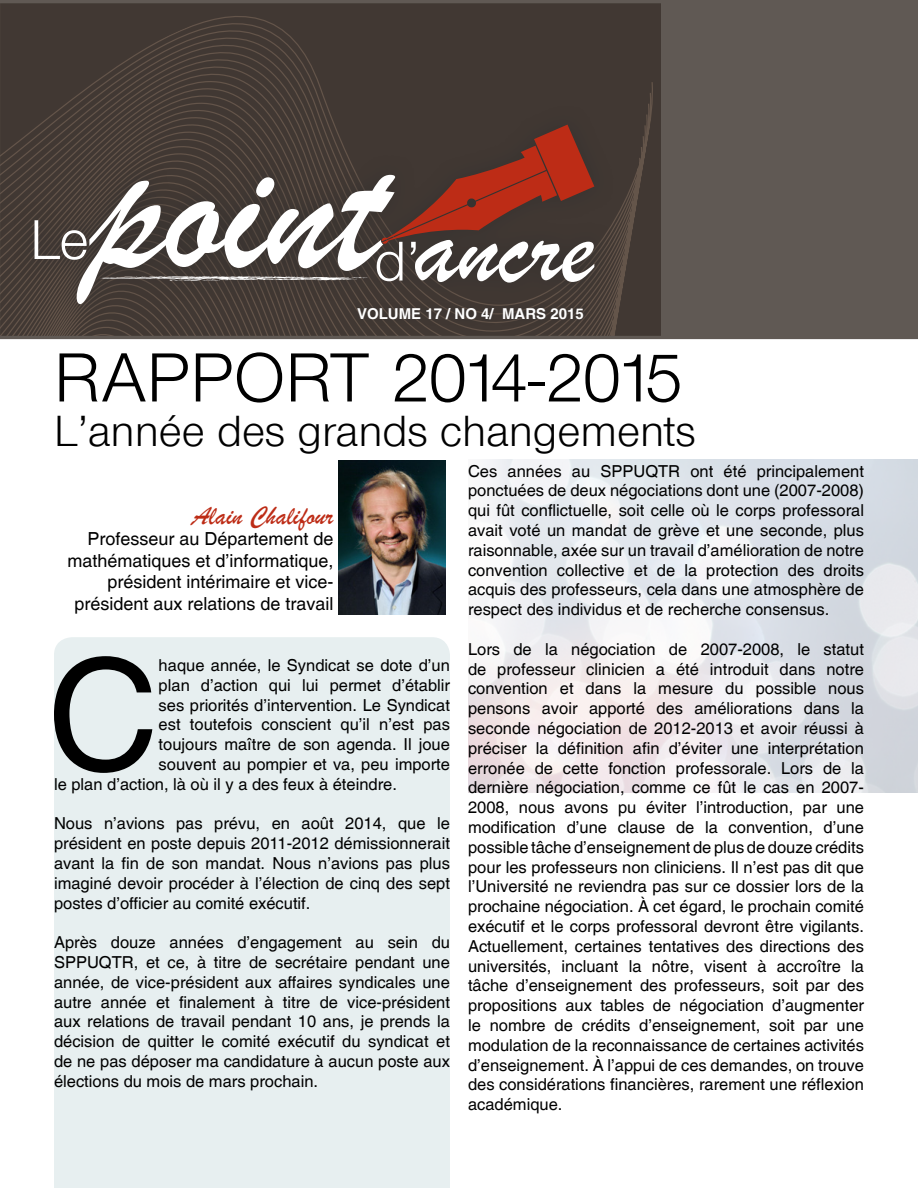
<style>
.page{position:relative;width:918px;height:1188px;background:#fff}
.page>*{position:absolute;margin:0;border:0;box-sizing:border-box;transform-origin:0 0}
.t1{font:154.35px "Sans";color:#000}
.t2{font:300 72px "Sans";letter-spacing:-.015em;color:#000}
.t3{font:300 54.3px "Helvetica Neue";color:#fff}
.t4{font:300 45px "Sans";color:#000}
.t5{font:27px "Brush Script";color:#bd2c16}
.t6{font:18px/21.6px "Sans";color:#000;text-align:right}
.t7{font:16.5px/19.8px "Sans";color:#000;text-align:justify}
.t8{font:15px "Sans BOLD";color:#fff}
</style>
<div class="page">
<div style="left:54px;top:637px;width:396px;height:551px;background:#e7eff0"></div>
<div style="left:0;top:0;width:918px;height:339px;background:#605954"></div>
<svg style="left:0;top:3px;width:660px;height:333px;background:#433a34"></svg>
<div style="left:12px;top:105px;width:603px;height:219px;background:#363230;opacity:.85"></div>
<svg style="left:77px;top:125px;width:517px;height:179px;background:#6c5852"></svg>
<div style="left:350px;top:302px;width:240px;height:24px;background:#363230;opacity:.65"></div>
<img style="left:339px;top:460px;width:107px;height:154px">
<h3 class="t3" style="left:31px;top:206px;width:59px">Le</h3>
<h3 class="t3" style="left:375px;top:228px;width:48px">d’</h3>
<p class="t8" style="left:357px;top:305px;width:228px">VOLUME 17 / NO 4/ MARS 2015</p>
<h2 class="t2" style="left:54px;top:336px;width:631px">Rapport 2014-2015</h2>
<h3 class="t4" style="left:54px;top:406px;width:643px">L’année des grands changements</h3>
<h3 class="t5" style="left:192px;top:499px;width:143px">Alain Chalifour</h3>
<p class="t6" style="left:67px;top:528px;width:268px">Professeur au Département de mathématiques et d’informatique, président intérimaire et vice&shy;président aux relations de travail</p>
<h1 class="t1" style="left:47px;top:626px;width:113px">C</h1>
<p class="t7" style="left:159px;top:655px;width:293px">haque année, le Syndicat se dote d’un</p>
<p class="t7" style="left:159px;top:675px;width:293px">plan d’action qui lui permet d’établir</p>
<p class="t7" style="left:159px;top:695px;width:293px">ses priorités d’intervention. Le Syndicat</p>
<p class="t7" style="left:159px;top:715px;width:293px">est toutefois conscient qu’il n’est pas</p>
<p class="t7" style="left:159px;top:734px;width:293px">toujours maître de son agenda. Il joue</p>
<p class="t7" style="left:159px;top:754px;width:293px">souvent au pompier et va, peu importe</p>
<p class="t7" style="left:54px;top:774px;width:345px">le plan d’action, là où il y a des feux à éteindre.</p>
<p class="t7" style="left:54px;top:814px;width:398px">Nous n’avions pas prévu, en août 2014, que le président en poste depuis 2011-2012 démissionnerait avant la fin de son mandat. Nous n’avions pas plus imaginé devoir procéder à l’élection de cinq des sept postes d’officier au comité exécutif.</p>
<p class="t7" style="left:54px;top:932px;width:398px">Après douze années d’engagement au sein du SPPUQTR, et ce, à titre de secrétaire pendant une année, de vice-président aux affaires syndicales une autre année et finalement à titre de vice-président aux relations de travail pendant 10 ans, je prends la décision de quitter le comité exécutif du syndicat et de ne pas déposer ma candidature à aucun poste aux élections du mois de mars prochain.</p>
<p class="t7" style="left:468px;top:461px;width:398px">Ces années au SPPUQTR ont été principalement ponctuées de deux négociations dont une (2007-2008) qui fût conflictuelle, soit celle où le corps professoral avait voté un mandat de grève et une seconde, plus raisonnable, axée sur un travail d’amélioration de notre convention collective et de la protection des droits acquis des professeurs, cela dans une atmosphère de respect des individus et de recherche consensus.</p>
<p class="t7" style="left:468px;top:639px;width:398px">Lors de la négociation de 2007-2008, le statut de professeur clinicien a été introduit dans notre convention et dans la mesure du possible nous pensons avoir apporté des améliorations dans la seconde négociation de 2012-2013 et avoir réussi à préciser la définition afin d’éviter une interprétation erronée de cette fonction professorale. Lors de la dernière négociation, comme ce fût le cas en 2007- 2008, nous avons pu éviter l’introduction, par une modification d’une clause de la convention, d’une possible tâche d’enseignement de plus de douze crédits pour les professeurs non cliniciens. Il n’est pas dit que l’Université ne reviendra pas sur ce dossier lors de la prochaine négociation. À cet égard, le prochain comité exécutif et le corps professoral devront être vigilants.<br>Actuellement, certaines tentatives des directions des universités, incluant la nôtre, visent à accroître la tâche d’enseignement des professeurs, soit par des propositions aux tables de négociation d’augmenter le nombre de crédits d’enseignement, soit par une modulation de la reconnaissance de certaines activités d’enseignement. À l’appui de ces demandes, on trouve des considérations financières, rarement une réflexion académique.</p>
</div>
